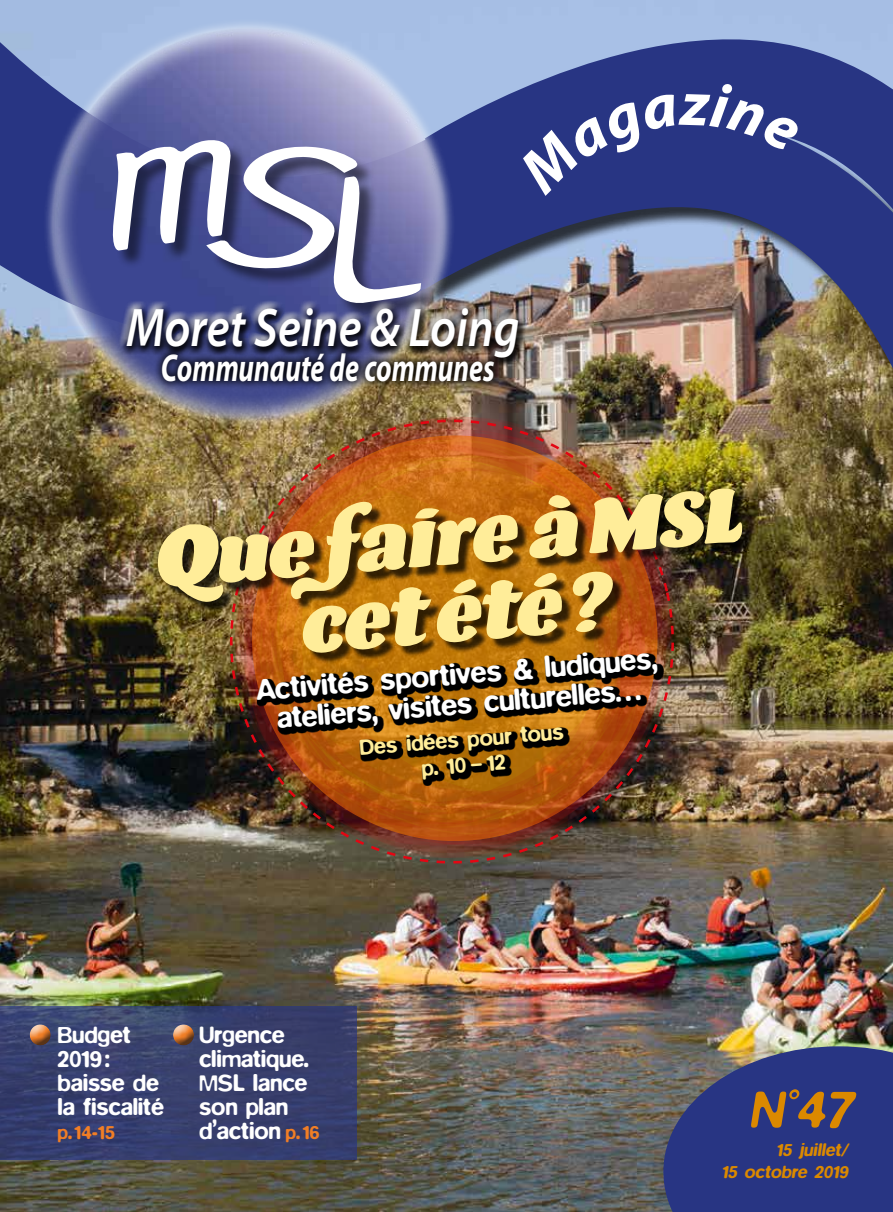
<style>
.page{position:relative;width:893px;height:1212px;background:#fff}
.page>*{position:absolute;margin:0;border:0;box-sizing:border-box;transform-origin:0 0}
.t1{font:italic 77.1px/76.9px "Barricada Pro";color:#ffed99}
.t2{font:italic 600 semi-expanded 54.6px "Myriad Pro";color:#fff;scale:.81 1}
.t3{font:italic 500 54px "Blur";color:#db8900}
.t4{font:italic 700 39px "Myriad Pro";color:#fff;scale:.71 1}
.t5{font:500 30px/30px "Blur";color:#fff;text-align:center}
.t6{font:500 24px/24px "Blur";letter-spacing:-.01em;color:#fff}
.t7{font:500 22.5px/25.5px "Blur";color:#ffed99;text-align:center}
.t8{font:500 19.5px "Blur";color:#f07e26}
.t9{font:italic 500 18px/21.6px "Blur";color:#db8900;text-align:right}
.s1{font-size:19.5px;color:#f07e26}
</style>
<div class="page">
<img style="left:0;top:0;width:893px;height:1212px">
<img style="left:207px;top:457px;width:487px;height:430px">
<svg style="left:245px;top:805px;width:397px;height:54px;background:#6f513e"></svg>
<img style="left:233px;top:457px;width:390px;height:373px">
<img style="left:311px;top:399px;width:582px;height:63px">
<img style="left:498px;top:55px;width:395px;height:344px">
<svg style="left:0;top:0;width:546px;height:357px;background:#8b9ec6"></svg>
<svg style="left:0;top:37px;width:498px;height:388px;background:#57608b"></svg>
<img style="left:45px;top:21px;width:427px;height:436px">
<div style="left:115px;top:142px;width:324px;height:180px;background:#000;opacity:.5"></div>
<svg style="left:110px;top:138px;width:311px;height:170px"></svg>
<div style="left:153px;top:344px;width:350px;height:47px;background:#000;opacity:.85"></div>
<svg style="left:663px;top:1046px;width:230px;height:166px;background:#333e7f"></svg>
<div style="left:118px;top:301px;width:408px;height:61px;background:#fff;opacity:.75"></div>
<div style="left:119px;top:304px;width:409px;height:62px;background:#000;opacity:.75"></div>
<svg style="left:0;top:1007px;width:357px;height:153px;background:#373f6d"></svg>
<div style="left:172px;top:1022px;width:24px;height:18px;background:#fff;opacity:.75"></div>
<div style="left:172px;top:1026px;width:24px;height:20px;background:#283583;opacity:.75"></div>
<div style="left:28px;top:1022px;width:24px;height:18px;background:#fff;opacity:.75"></div>
<div style="left:28px;top:1026px;width:24px;height:20px;background:#283583;opacity:.75"></div>
<img style="left:257px;top:664px;width:407px;height:122px">
<div style="left:162px;top:492px;width:592px;height:172px;background:#000;opacity:.75"></div>
<div style="left:515px;top:82px;width:286px;height:114px;background:#283583"></div>
<svg style="left:152px;top:521px;width:80px;height:85px;background:#504322"></svg>
<h2 class="t2" style="left:126px;top:292px;width:488px">Moret Seine &amp; Loing</h2>
<h3 class="t4" style="left:161px;top:347px;width:472px">Communauté de communes</h3>
<h1 class="t1" style="left:289px;top:510px;width:450px;text-indent:-79px;rotate:-4deg">ue faire à MSL cet été?</h1>
<p class="t5" style="left:255px;top:673px;width:404px;rotate:-4deg">Activités sportives &amp; ludiques, ateliers, visites culturelles…</p>
<p class="t7" style="left:358px;top:736px;width:206px;rotate:-5deg">Des idées pour tous p. 10 – 12</p>
<p class="t6" style="left:58px;top:1022px;width:108px">Budget<br>2019: baisse de la fiscalité</p>
<p class="t8" style="left:58px;top:1121px;width:59px">p.14-15</p>
<p class="t6" style="left:199px;top:1022px;width:122px">Urgence climatique.<br>MSL lance son plan d’action <span class="s1">p.16</span></p>
<h3 class="t3" style="left:749px;top:1078px;width:115px">N°47</h3>
<p class="t9" style="left:721px;top:1139px;width:132px">15 juillet/<br>15 octobre 2019</p>
</div>
